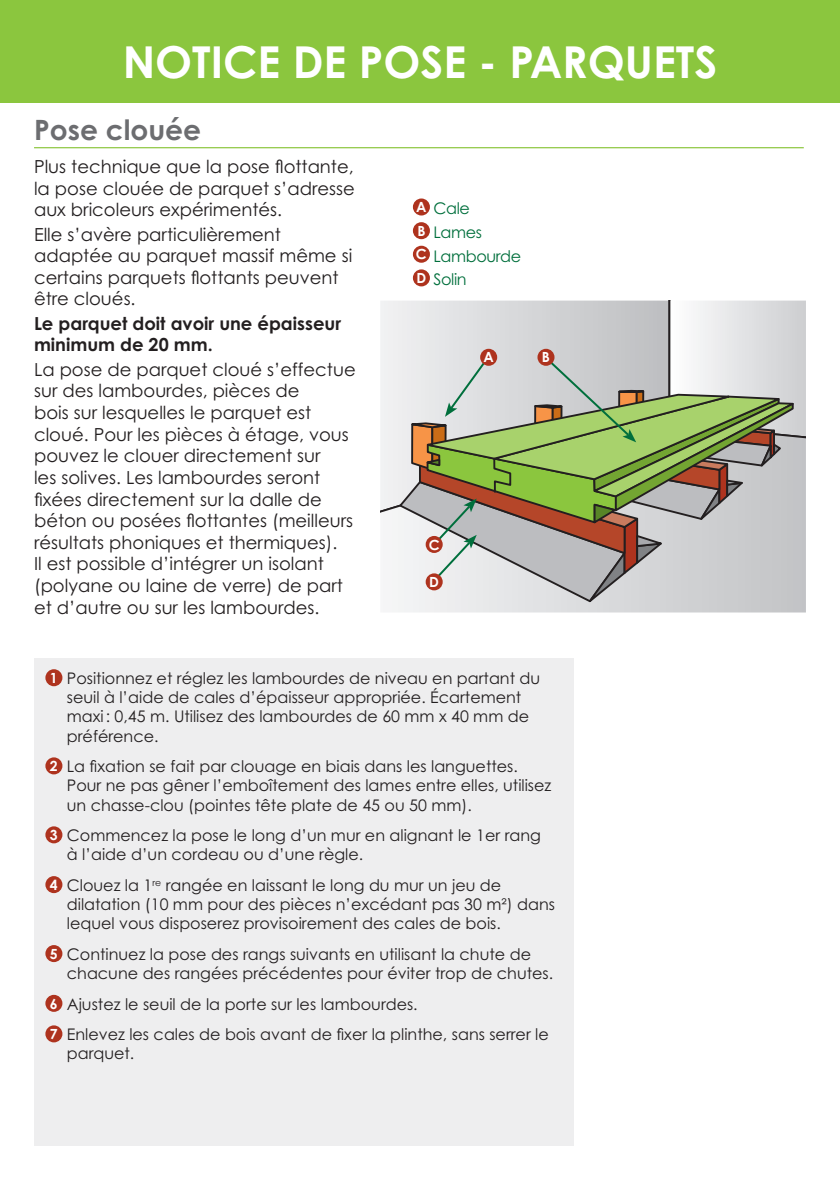
<style>
.page{position:relative;width:840px;height:1191px;background:#fff}
.page>*{position:absolute;margin:0;border:0;box-sizing:border-box;transform-origin:0 0}
.t1{font:700 44px "Century Gothic Std";color:#fff}
.t2{font:700 28px "Century Gothic Std";color:#6c6d70}
.t3{font:18px/21.6px "Century Gothic Std";color:#231f20}
.t4{font:700 18px/21.6px "Century Gothic Std";color:#231f20}
.t5{font:16px/19.2px "Century Gothic Std";color:#231f20}
.t6{font:16px/23.6px "Century Gothic Std";letter-spacing:-.025em;color:#006f3c}
.t7{font:700 14px "Century Gothic Std";color:#fff}
.s1{font-weight:700;font-size:14px;color:#fff}
</style>
<div class="page">
<div style="left:0;top:0;width:839px;height:102px;background:#8bc63e"></div>
<div style="left:34px;top:658px;width:539px;height:487px;background:#eeeeef"></div>
<svg style="left:839px;top:0;width:1px;height:103px"></svg>
<hr style="left:0;top:247px;width:1px;height:46px;background:#c4df9b">
<hr style="left:34px;top:147px;width:769px;height:1px;background:#8bc63e">
<div style="left:45px;top:669px;width:17px;height:17px;background:#ae331e;border-radius:50%"></div>
<div style="left:45px;top:757px;width:17px;height:17px;background:#ae331e;border-radius:50%"></div>
<div style="left:45px;top:826px;width:17px;height:17px;background:#ae331e;border-radius:50%"></div>
<div style="left:45px;top:876px;width:17px;height:17px;background:#ae331e;border-radius:50%"></div>
<div style="left:45px;top:945px;width:17px;height:17px;background:#ae331e;border-radius:50%"></div>
<div style="left:45px;top:994px;width:17px;height:17px;background:#ae331e;border-radius:50%"></div>
<div style="left:45px;top:1025px;width:17px;height:17px;background:#ae331e;border-radius:50%"></div>
<div style="left:412px;top:198px;width:17px;height:17px;background:#ae331e;border-radius:50%"></div>
<div style="left:412px;top:222px;width:17px;height:17px;background:#ae331e;border-radius:50%"></div>
<div style="left:412px;top:246px;width:17px;height:17px;background:#ae331e;border-radius:50%"></div>
<div style="left:412px;top:269px;width:17px;height:17px;background:#ae331e;border-radius:50%"></div>
<div style="left:380px;top:301px;width:17px;height:121px;background:#f0f0f1"></div>
<div style="left:380px;top:422px;width:17px;height:190px;background:#f4f5f5"></div>
<svg style="left:397px;top:300px;width:408px;height:312px;background:#bec1ad"></svg>
<div style="left:480px;top:349px;width:17px;height:17px;background:#ae331e;border-radius:50%"></div>
<div style="left:537px;top:349px;width:17px;height:17px;background:#ae331e;border-radius:50%"></div>
<div style="left:425px;top:536px;width:17px;height:17px;background:#ae331e;border-radius:50%"></div>
<div style="left:425px;top:573px;width:17px;height:17px;background:#ae331e;border-radius:50%"></div>
<h1 class="t1" style="left:123px;top:34px;width:595px">NOTICE DE POSE - PARQUETS</h1>
<h2 class="t2" style="left:34px;top:112px;width:168px">Pose clouée</h2>
<p class="t3" style="left:34px;top:155px;width:322px;text-align:justify">Plus technique que la pose flottante, la pose clouée de parquet s’adresse aux bricoleurs expérimentés.</p>
<p class="t3" style="left:34px;top:223px;width:319px">Elle s’avère particulièrement adaptée au parquet massif même si certains parquets flottants peuvent être cloués.</p>
<p class="t4" style="left:34px;top:312px;width:308px">Le parquet doit avoir une épaisseur minimum de 20 mm.</p>
<p class="t3" style="left:34px;top:358px;width:323px">La pose de parquet cloué s’effectue sur des lambourdes, pièces de<br>bois sur lesquelles le parquet est cloué. Pour les pièces à étage, vous pouvez le clouer directement sur<br>les solives. Les lambourdes seront fixées directement sur la dalle de béton ou posées flottantes (meilleurs résultats phoniques et thermiques).<br>Il est possible d’intégrer un isolant (polyane ou laine de verre) de part et d’autre ou sur les lambourdes.</p>
<p class="t6" style="left:415px;top:196px;width:107px"><span class="s1">A</span> Cale<br><span class="s1">B</span> Lames<br><span class="s1">C</span> Lambourde<br><span class="s1">D</span> Solin</p>
<p class="t7" style="left:483px;top:349px;width:12px">A</p>
<p class="t7" style="left:541px;top:349px;width:10px">B</p>
<p class="t7" style="left:428px;top:536px;width:12px">C</p>
<p class="t7" style="left:429px;top:573px;width:11px">D</p>
<p class="t5" style="left:67px;top:668px;width:474px;text-indent:-17px"><span class="s1">1</span> Positionnez et réglez les lambourdes de niveau en partant du seuil à l’aide de cales d’épaisseur appropriée. Écartement maxi: 0,45 m. Utilisez des lambourdes de 60 mm x 40 mm de préférence.</p>
<p class="t5" style="left:67px;top:756px;width:486px;text-indent:-17px"><span class="s1">2</span> La fixation se fait par clouage en biais dans les languettes.<br>Pour ne pas gêner l’emboîtement des lames entre elles, utilisez un chasse-clou (pointes tête plate de 45 ou 50 mm).</p>
<p class="t5" style="left:67px;top:825px;width:475px;text-indent:-17px"><span class="s1">3</span> Commencez la pose le long d’un mur en alignant le 1er rang à l’aide d’un cordeau ou d’une règle.</p>
<p class="t5" style="left:67px;top:875px;width:489px;text-indent:-17px"><span class="s1">4</span> Clouez la 1<sup>re</sup> rangée en laissant le long du mur un jeu de dilatation (10 mm pour des pièces n’excédant pas 30 m²) dans lequel vous disposerez provisoirement des cales de bois.</p>
<p class="t5" style="left:67px;top:944px;width:487px;text-indent:-17px"><span class="s1">5</span> Continuez la pose des rangs suivants en utilisant la chute de chacune des rangées précédentes pour éviter trop de chutes.</p>
<p class="t5" style="left:50px;top:988px;width:500px;line-height:30.6px"><span class="s1">6</span> Ajustez le seuil de la porte sur les lambourdes.<br><span class="s1">7</span> Enlevez les cales de bois avant de fixer la plinthe, sans serrer le</p>
<p class="t5" style="left:67px;top:1043px;width:69px">parquet.</p>
</div>
